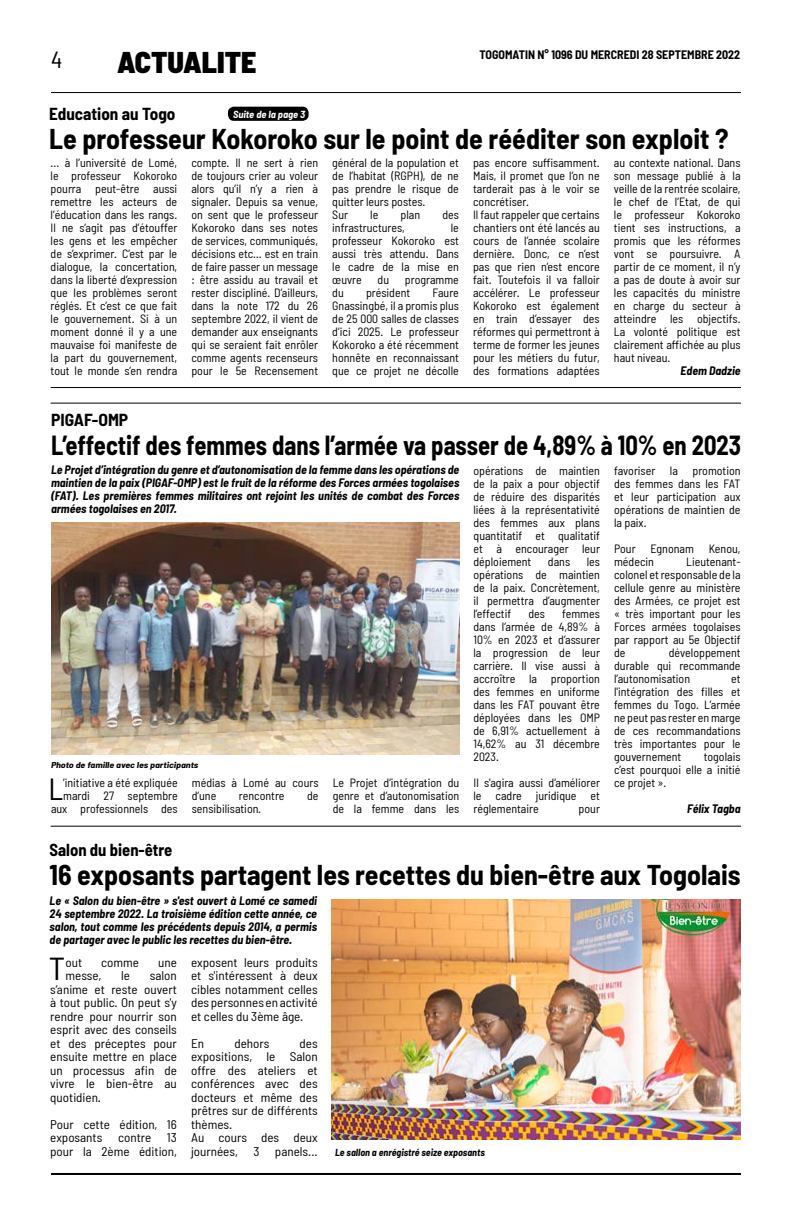
<style>
.page{position:relative;width:792px;height:1224px;background:#fff}
.page>*{position:absolute;margin:0;border:0;box-sizing:border-box;transform-origin:0 0}
.t1{font:semi-condensed 31.8px "Barlow";color:#000;scale:1.05 1}
.t2{font:semi-condensed 30.6px "Barlow";color:#000}
.t3{font:900 semi-condensed 30px "Barlow";color:#000}
.t4{font:700 semi-condensed 28px "Barlow";color:#000}
.t5{font:700 semi-condensed 27px "Barlow";color:#000;scale:.91 1}
.t6{font:semi-condensed 23.3px "Barlow";color:#000}
.t7{font:700 semi-condensed 17px "Barlow";color:#000}
.t8{font:semi-condensed 12.5px/13.5px "Barlow";color:#000;text-align:justify;scale:1.05 1}
.t9{font:semi-condensed 12px/13px "Barlow";color:#000;text-align:justify}
.t10{font:italic 700 semi-condensed 12px/13px "Barlow";color:#000;text-align:justify}
.t11{font:700 semi-condensed 12px "Barlow";color:#000}
.t12{font:italic 700 semi-condensed 10px "Barlow";color:#000}
.t13{font:italic 700 semi-condensed 10px "Barlow";color:#fff;scale:1.05 1}
.t14{font:italic 700 semi-condensed 8.3px "Barlow";color:#000;scale:1.2 1}
</style>
<div class="page">
<hr style="left:51px;top:1173px;width:690px;height:2px;background:#000">
<hr style="left:51px;top:92px;width:690px;height:1px;background:#000">
<div style="left:228px;top:107px;width:81px;height:14px;background:#000;border-radius:6px"></div>
<hr style="left:51px;top:387px;width:690px;height:1px;background:#000">
<hr style="left:51px;top:826px;width:690px;height:1px;background:#000">
<hr style="left:51px;top:403px;width:690px;height:1px;background:#000">
<img style="left:51px;top:523px;width:408px;height:231px">
<img style="left:331px;top:900px;width:410px;height:239px">
<h3 class="t6" style="left:51px;top:45px;width:13px">4</h3>
<p class="t11" style="left:480px;top:48px;width:262px">TOGOMATIN N° 1096 DU MERCREDI 28 SEPTEMBRE 2022</p>
<h3 class="t3" style="left:117px;top:43px;width:141px">ACTUALITE</h3>
<p class="t13" style="left:233px;top:108px;width:70px">Suite de la page 3</p>
<p class="t9" style="left:51px;top:156px;width:128px">... à l’université de Lomé, le professeur Kokoroko pourra peut-être aussi remettre les acteurs de l’éducation dans les rangs.<br>Il ne s’agit pas d’étouffer les gens et les empêcher de s’exprimer. C’est par le dialogue, la concertation, dans la liberté d’expression que les problèmes seront réglés. Et c’est ce que fait le gouvernement. Si à un moment donné il y a une mauvaise foi manifeste de la part du gouvernement, tout le monde s’en rendra</p>
<p class="t9" style="left:191px;top:156px;width:128px">compte. Il ne sert à rien de toujours crier au voleur alors qu’il n’y a rien à signaler. Depuis sa venue, on sent que le professeur Kokoroko dans ses notes de services, communiqués, décisions etc… est en train de faire passer un message : être assidu au travail et rester discipliné. D’ailleurs, dans la note 172 du 26 septembre 2022, il vient de demander aux enseignants qui se seraient fait enrôler comme agents recenseurs pour le 5e Recensement</p>
<p class="t9" style="left:332px;top:156px;width:128px;text-align:left">général de la population et de l’habitat (RGPH), de ne pas prendre le risque de quitter leurs postes.<br>Sur</p>
<h3 class="t7" style="left:49px;top:103px;width:128px">Education au Togo</h3>
<h3 class="t4" style="left:49px;top:121px;width:681px">Le professeur Kokoroko sur le point de rééditer son exploit ?</h3>
<p class="t9" style="left:473px;top:156px;width:128px;text-align:left">pas encore suffisamment.<br>Mais, il promet que l’on ne tarderait pas à le voir se concrétiser.<br>Il faut rappeler que certains chantiers ont été lancés au cours de l’année scolaire dernière. Donc, ce n’est pas que rien n’est encore fait. Toutefois il va falloir accélérer. Le professeur<br>Kokoroko est également en train d’essayer des réformes qui permettront à terme de former les jeunes pour les métiers du futur, des formations adaptées</p>
<p class="t9" style="left:614px;top:156px;width:128px">au contexte national. Dans son message publié à la veille de la rentrée scolaire, le chef de l’Etat, de qui le professeur Kokoroko tient ses instructions, a promis que les réformes vont se poursuivre. A partir de ce moment, il n’y a pas de doute à avoir sur les capacités du ministre en charge du secteur à atteindre les objectifs.<br>La volonté politique est clairement affichée au plus haut niveau.</p>
<p class="t9" style="left:370px;top:208px;width:10px">le</p>
<p class="t9" style="left:401px;top:208px;width:21px">plan</p>
<p class="t9" style="left:442px;top:208px;width:18px">des</p>
<p class="t9" style="left:332px;top:221px;width:74px">infrastructures,</p>
<p class="t9" style="left:332px;top:221px;width:128px;text-indent:119px">le professeur Kokoroko est aussi très attendu. Dans le cadre de la mise en œuvre</p>
<p class="t9" style="left:378px;top:273px;width:13px">du</p>
<p class="t9" style="left:405px;top:273px;width:55px">programme</p>
<p class="t9" style="left:332px;top:286px;width:13px">du</p>
<p class="t9" style="left:366px;top:286px;width:46px">président</p>
<p class="t9" style="left:332px;top:286px;width:128px;text-indent:100px">Faure Gnassingbé, il a promis plus de 25 000 salles de classes d’ici 2025. Le professeur Kokoroko a été récemment honnête en reconnaissant que ce projet ne décolle</p>
<p class="t10" style="left:681px;top:364px;width:61px">Edem Dadzie</p>
<h3 class="t7" style="left:51px;top:409px;width:79px">PIGAF-OMP</h3>
<h3 class="t5" style="left:51px;top:429px;width:760px">L’effectif des femmes dans l’armée va passer de 4,89% à 10% en 2023</h3>
<p class="t10" style="left:51px;top:463px;width:410px">Le Projet d’intégration du genre et d’autonomisation de la femme dans les opérations de maintien de la paix (PIGAF-OMP) est le fruit de la réforme des Forces armées togolaises (FAT). Les premières femmes militaires ont rejoint les unités de combat des Forces armées togolaises en 2017.</p>
<p class="t9" style="left:473px;top:464px;width:128px">opérations de maintien de la paix a pour objectif de réduire des disparités liées à la représentativité des femmes aux plans quantitatif et qualitatif et à encourager leur déploiement</p>
<p class="t9" style="left:614px;top:464px;width:128px">favoriser la promotion des femmes dans les FAT et leur participation aux opérations de maintien de la paix.</p>
<p class="t9" style="left:614px;top:542px;width:128px">Pour Egnonam Kenou, médecin</p>
<p class="t9" style="left:614px;top:555px;width:128px;text-indent:72px">Lieutenant&shy;colonel et responsable de la cellule genre au ministère des Armées, ce projet est « très important pour les Forces armées togolaises par rapport au 5e Objectif de</p>
<p class="t9" style="left:473px;top:555px;width:128px;text-indent:113px">les opérations de maintien de la paix. Concrètement, il permettra d’augmenter l’effectif</p>
<p class="t9" style="left:548px;top:555px;width:24px">dans</p>
<p class="t9" style="left:473px;top:607px;width:128px;text-indent:89px">femmes dans l’armée de 4,89% à 10% en 2023 et d’assurer la progression de leur carrière. Il vise aussi à accroître la proportion des femmes en uniforme dans les FAT pouvant être déployées dans les OMP de 6,91% actuellement à 14,62% au 31 décembre 2023.</p>
<p class="t9" style="left:473px;top:776px;width:128px">Il s'agira aussi d’améliorer le cadre juridique et réglementaire</p>
<p class="t9" style="left:528px;top:607px;width:18px">des</p>
<p class="t9" style="left:614px;top:646px;width:128px;text-indent:55px">développement durable qui recommande l’autonomisation</p>
<p class="t9" style="left:614px;top:672px;width:128px;text-indent:117px">et l'intégration des filles et femmes du Togo. L’armée ne peut pas rester en marge de ces recommandations très importantes pour le gouvernement</p>
<p class="t9" style="left:614px;top:750px;width:128px;text-indent:90px">togolais c’est pourquoi elle a initié ce projet ».</p>
<p class="t10" style="left:687px;top:802px;width:55px">Félix Tagba</p>
<p class="t14" style="left:51px;top:760px;width:124px">Photo de famille avec les participants</p>
<p class="t9" style="left:333px;top:776px;width:128px">Le Projet d’intégration du genre et d’autonomisation de la femme dans les</p>
<p class="t9" style="left:51px;top:776px;width:128px;text-align:right">’initiative a été expliquée mardi 27 septembre aux professionnels des</p>
<p class="t9" style="left:192px;top:776px;width:128px">médias à Lomé au cours d‘une</p>
<h2 class="t2" style="left:48px;top:770px;width:16px">L</h2>
<p class="t9" style="left:239px;top:789px;width:47px">rencontre</p>
<p class="t9" style="left:307px;top:789px;width:13px">de</p>
<p class="t9" style="left:192px;top:802px;width:71px">sensibilisation.</p>
<p class="t9" style="left:579px;top:802px;width:23px">pour</p>
<h3 class="t7" style="left:50px;top:840px;width:124px">Salon du bien-être</h3>
<h3 class="t4" style="left:50px;top:858px;width:693px">16 exposants partagent les recettes du bien-être aux Togolais</h3>
<p class="t10" style="left:50px;top:894px;width:269px">Le « Salon du bien-être » s'est ouvert à Lomé ce samedi 24 septembre 2022. La troisième édition cette année, ce salon, tout comme les précédents depuis 2014, a permis de partager avec le public les recettes du bien-être.</p>
<h1 class="t1" style="left:49px;top:949px;width:17px">T</h1>
<p class="t8" style="left:66px;top:955px;width:17px">out</p>
<p class="t8" style="left:101px;top:955px;width:38px">comme</p>
<p class="t8" style="left:158px;top:955px;width:19px">une</p>
<p class="t8" style="left:191px;top:955px;width:122px">exposent leurs produits et s'intéressent à deux cibles notamment celles des personnes en activité et celles du 3ème âge.</p>
<p class="t8" style="left:191px;top:1036px;width:14px">En</p>
<p class="t8" style="left:234px;top:1036px;width:35px">dehors</p>
<p class="t8" style="left:50px;top:968px;width:122px;text-indent:100px">salon s’anime et reste ouvert à tout public. On peut s'y rendre pour nourrir son esprit avec des conseils et des préceptes pour ensuite mettre en place un processus afin de vivre le bien-être au quotidien.</p>
<p class="t8" style="left:50px;top:1117px;width:122px">Pour cette édition, 16 exposants</p>
<p class="t8" style="left:66px;top:968px;width:36px">messe,</p>
<p class="t8" style="left:121px;top:968px;width:10px">le</p>
<p class="t8" style="left:191px;top:1036px;width:122px;text-align:left;text-indent:109px">des expositions, le Salon offre des ateliers et conférences avec des docteurs et même des prêtres sur de différents thèmes.<br>Au cours des deux journées, 3 panels...</p>
<p class="t8" style="left:50px;top:1130px;width:122px;text-align:right">13<br>pour la 2ème édition,</p>
<p class="t8" style="left:118px;top:1130px;width:33px">contre</p>
<p class="t12" style="left:335px;top:1147px;width:151px">Le sallon a enrégistré seize exposants</p>
</div>
